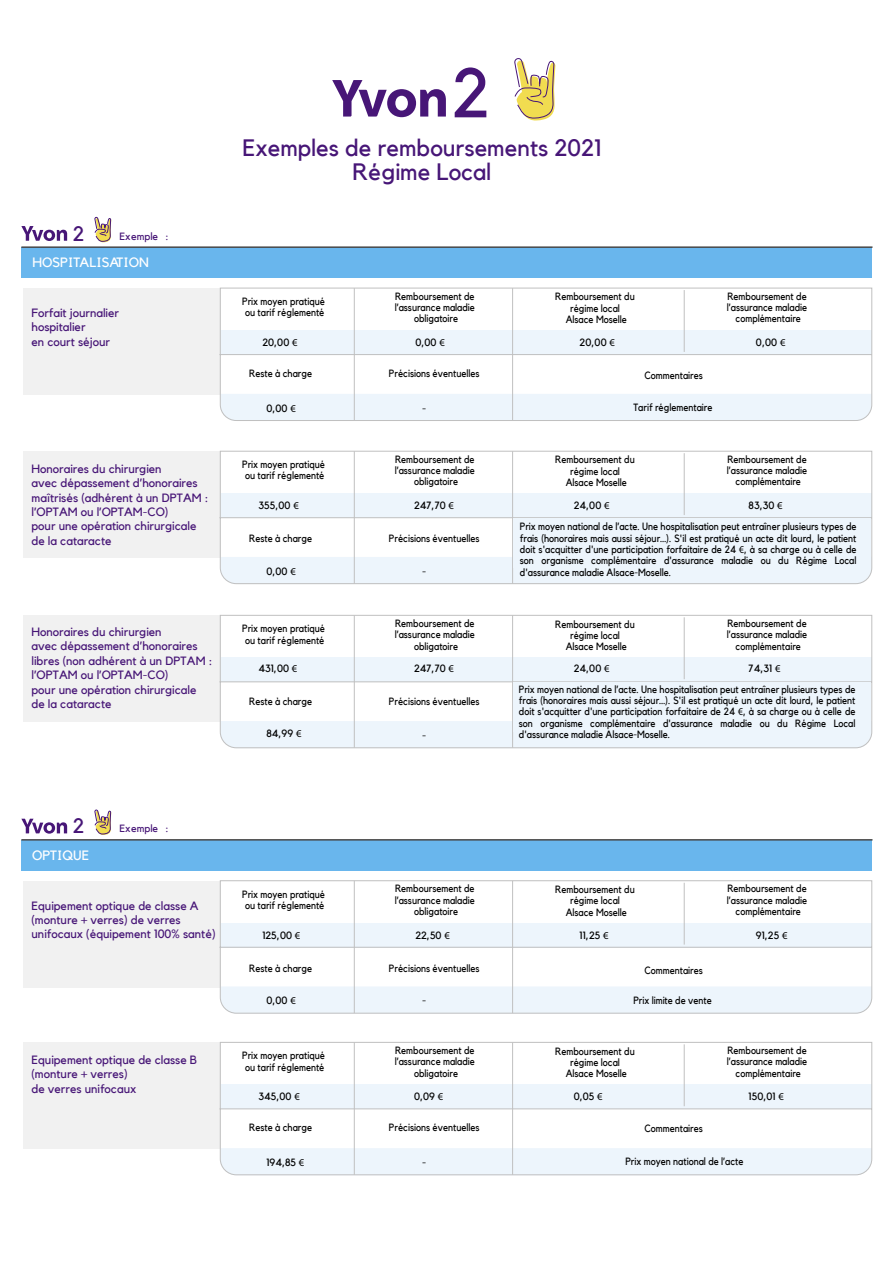
<style>
.page{position:relative;width:893px;height:1263px;background:#fff}
.page>*{position:absolute;margin:0;border:0;box-sizing:border-box;transform-origin:0 0}
.t1{font:69.3px "Kollektif";color:#471677}
.t2{font:23.7px/24px "Kollektif";color:#471677;text-align:center}
.t3{font:20.85px "Kollektif";color:#471677}
.t4{font:13.5px "Kollektif";color:#fff}
.t5{font:12px/14.4px "Kollektif";color:#471677}
.t6{font:10.5px/11.4px "Kollektif";color:#000;text-align:center;scale:.9 1}
.t7{font:10.5px/21.8px "Kollektif";color:#000}
.t8{font:10.5px "Kollektif";color:#471677}
.s1{font-family:"Myriad Pro"}
</style>
<div class="page">
<div style="left:21px;top:247px;width:851px;height:31px;background:#69b6ed"></div>
<svg style="left:332px;top:80px;width:114px;height:37px"></svg>
<svg style="left:514px;top:58px;width:42px;height:63px"></svg>
<hr style="left:21px;top:246px;width:851px;height:2px;background:#484848">
<div style="left:23px;top:288px;width:198px;height:107px;background:#f1f1f1"></div>
<svg style="left:21px;top:226px;width:46px;height:15px"></svg>
<svg style="left:94px;top:216px;width:17px;height:26px"></svg>
<svg style="left:219px;top:287px;width:653px;height:134px"></svg>
<hr style="left:354px;top:288px;width:1px;height:132px;background:#c0c0c0">
<hr style="left:512px;top:288px;width:1px;height:132px;background:#c0c0c0">
<hr style="left:684px;top:290px;width:1px;height:62px;background:#c0c0c0">
<div style="left:23px;top:451px;width:198px;height:107px;background:#f1f1f1"></div>
<svg style="left:219px;top:450px;width:653px;height:134px"></svg>
<hr style="left:354px;top:451px;width:1px;height:133px;background:#c0c0c0">
<hr style="left:512px;top:451px;width:1px;height:133px;background:#c0c0c0">
<hr style="left:684px;top:453px;width:1px;height:62px;background:#c0c0c0">
<div style="left:23px;top:615px;width:198px;height:107px;background:#f1f1f1"></div>
<svg style="left:219px;top:615px;width:653px;height:133px"></svg>
<hr style="left:354px;top:615px;width:1px;height:133px;background:#c0c0c0">
<hr style="left:512px;top:615px;width:1px;height:133px;background:#c0c0c0">
<hr style="left:684px;top:617px;width:1px;height:62px;background:#c0c0c0">
<div style="left:513px;top:518px;width:358px;height:50px;background:#edf5fc"></div>
<div style="left:513px;top:682px;width:358px;height:50px;background:#edf5fc"></div>
<div style="left:21px;top:840px;width:851px;height:30px;background:#69b6ed"></div>
<hr style="left:21px;top:839px;width:851px;height:1px;background:#484848">
<div style="left:23px;top:880px;width:198px;height:107px;background:#f1f1f1"></div>
<svg style="left:21px;top:819px;width:46px;height:15px"></svg>
<svg style="left:94px;top:809px;width:17px;height:26px"></svg>
<svg style="left:219px;top:880px;width:653px;height:134px"></svg>
<hr style="left:354px;top:881px;width:1px;height:132px;background:#c0c0c0">
<hr style="left:512px;top:881px;width:1px;height:132px;background:#c0c0c0">
<hr style="left:684px;top:883px;width:1px;height:61px;background:#c0c0c0">
<div style="left:23px;top:1042px;width:198px;height:107px;background:#f1f1f1"></div>
<svg style="left:219px;top:1042px;width:653px;height:133px"></svg>
<hr style="left:354px;top:1042px;width:1px;height:133px;background:#c0c0c0">
<hr style="left:512px;top:1042px;width:1px;height:133px;background:#c0c0c0">
<hr style="left:684px;top:1044px;width:1px;height:62px;background:#c0c0c0">
<h3 class="t3" style="left:73px;top:221px;width:13px">2</h3>
<p class="t8" style="left:120px;top:230px;width:51px">Exemple :</p>
<p class="t4" style="left:32px;top:254px;width:118px">HOSPITALISATION</p>
<p class="t5" style="left:32px;top:306px;width:89px">Forfait journalier hospitalier<br>en court séjour</p>
<p class="t5" style="left:32px;top:461px;width:179px">Honoraires du chirurgien<br>avec dépassement d’honoraires maîtrisés (adhérent à un DPTAM : l’OPTAM ou l’OPTAM-CO)<br>pour une opération chirurgicale de la cataracte</p>
<p class="t5" style="left:32px;top:624px;width:182px">Honoraires du chirurgien<br>avec dépassement d’honoraires libres (non adhérent à un DPTAM : l’OPTAM ou l’OPTAM-CO)<br>pour une opération chirurgicale de la cataracte</p>
<h1 class="t1" style="left:452px;top:53px;width:40px">2</h1>
<h2 class="t2" style="left:243px;top:136px;width:360px">Exemples de remboursements 2021<br>Régime Local</h2>
<p class="t6" style="left:242px;top:296px;width:94px;text-align:left">Prix moyen pratiqué ou tarif réglementé</p>
<p class="t6" style="left:395px;top:290px;width:91px">Remboursement de l’assurance maladie obligatoire</p>
<p class="t6" style="left:555px;top:291px;width:90px">Remboursement du régime local<br>Alsace Moselle</p>
<p class="t6" style="left:727px;top:290px;width:91px">Remboursement de l’assurance maladie complémentaire</p>
<p class="t7" style="left:262px;top:332px;width:37px">20,00 <span class="s1">€</span></p>
<p class="t7" style="left:415px;top:332px;width:31px">0,00 <span class="s1">€</span></p>
<p class="t7" style="left:580px;top:332px;width:37px">20,00 <span class="s1">€</span></p>
<p class="t7" style="left:756px;top:332px;width:31px">0,00 <span class="s1">€</span></p>
<p class="t6" style="left:249px;top:368px;width:71px">Reste à charge</p>
<p class="t6" style="left:389px;top:368px;width:102px">Précisions éventuelles</p>
<p class="t6" style="left:644px;top:370px;width:66px">Commentaires</p>
<p class="t6" style="left:633px;top:402px;width:89px">Tarif réglementaire</p>
<p class="t7" style="left:266px;top:397px;width:31px">0,00 <span class="s1">€</span></p>
<p class="t7" style="left:422px;top:397px;width:6px">-</p>
<p class="t6" style="left:242px;top:459px;width:94px;text-align:left">Prix moyen pratiqué ou tarif réglementé</p>
<p class="t6" style="left:395px;top:453px;width:91px">Remboursement de l’assurance maladie obligatoire</p>
<p class="t6" style="left:555px;top:454px;width:90px">Remboursement du régime local<br>Alsace Moselle</p>
<p class="t6" style="left:727px;top:453px;width:91px">Remboursement de l’assurance maladie complémentaire</p>
<p class="t7" style="left:258px;top:494px;width:42px">355,00 <span class="s1">€</span></p>
<p class="t7" style="left:414px;top:494px;width:41px">247,70 <span class="s1">€</span></p>
<p class="t7" style="left:574px;top:494px;width:37px">24,00 <span class="s1">€</span></p>
<p class="t7" style="left:520px;top:494px;width:338px;text-indent:229px">83,30 <span class="s1">€<br></span>Prix moyen national de l’acte. Une hospitalisation peut entraîner plusieurs types de</p>
<p class="t6" style="left:520px;top:532px;width:375px;text-align:justify">frais (honoraires mais aussi séjour…). S'il est pratiqué un acte dit lourd, le patient doit s'acquitter d'une participation forfaitaire de 24 <span class="s1">€</span>, à sa charge ou à celle de son organisme complémentaire d'assurance maladie ou du Régime Local d'assurance maladie Alsace-Moselle.</p>
<p class="t6" style="left:249px;top:532px;width:71px">Reste à charge</p>
<p class="t6" style="left:389px;top:532px;width:102px">Précisions éventuelles</p>
<p class="t7" style="left:266px;top:560px;width:31px">0,00 <span class="s1">€</span></p>
<p class="t7" style="left:422px;top:560px;width:6px">-</p>
<p class="t6" style="left:242px;top:623px;width:94px;text-align:left">Prix moyen pratiqué ou tarif réglementé</p>
<p class="t6" style="left:395px;top:618px;width:91px">Remboursement de l’assurance maladie obligatoire</p>
<p class="t6" style="left:555px;top:618px;width:90px">Remboursement du régime local<br>Alsace Moselle</p>
<p class="t6" style="left:727px;top:618px;width:91px">Remboursement de l’assurance maladie complémentaire</p>
<p class="t7" style="left:258px;top:657px;width:40px">431,00 <span class="s1">€</span></p>
<p class="t7" style="left:414px;top:657px;width:41px">247,70 <span class="s1">€</span></p>
<p class="t7" style="left:574px;top:657px;width:37px">24,00 <span class="s1">€</span></p>
<p class="t7" style="left:749px;top:657px;width:33px">74,31 <span class="s1">€</span></p>
<p class="t6" style="left:249px;top:695px;width:71px">Reste à charge</p>
<p class="t6" style="left:389px;top:695px;width:102px">Précisions éventuelles</p>
<p class="t7" style="left:266px;top:723px;width:37px">84,99 <span class="s1">€</span></p>
<p class="t7" style="left:422px;top:724px;width:6px">-</p>
<p class="t6" style="left:519px;top:683px;width:375px;text-align:justify">Prix moyen national de l’acte. Une hospitalisation peut entraîner plusieurs types de frais (honoraires mais aussi séjour…). S'il est pratiqué un acte dit lourd, le patient doit s'acquitter d'une participation forfaitaire de 24 <span class="s1">€</span>, à sa charge ou à celle de son organisme complémentaire d'assurance maladie ou du Régime Local d'assurance maladie Alsace-Moselle.</p>
<h3 class="t3" style="left:73px;top:814px;width:13px">2</h3>
<p class="t8" style="left:120px;top:822px;width:51px">Exemple :</p>
<p class="t4" style="left:32px;top:847px;width:59px">OPTIQUE</p>
<p class="t5" style="left:32px;top:898px;width:186px">Equipement optique de classe A (monture + verres) de verres unifocaux (équipement 100% santé)</p>
<p class="t5" style="left:32px;top:1052px;width:167px">Equipement optique de classe B (monture + verres)<br>de verres unifocaux</p>
<p class="t6" style="left:242px;top:888px;width:94px;text-align:left">Prix moyen pratiqué ou tarif réglementé</p>
<p class="t6" style="left:395px;top:883px;width:91px">Remboursement de l’assurance maladie obligatoire</p>
<p class="t6" style="left:555px;top:884px;width:90px">Remboursement du régime local<br>Alsace Moselle</p>
<p class="t6" style="left:727px;top:883px;width:91px">Remboursement de l’assurance maladie complémentaire</p>
<p class="t7" style="left:262px;top:924px;width:39px">125,00 <span class="s1">€</span></p>
<p class="t7" style="left:415px;top:924px;width:36px">22,50 <span class="s1">€</span></p>
<p class="t7" style="left:580px;top:924px;width:30px">11,25 <span class="s1">€</span></p>
<p class="t7" style="left:756px;top:924px;width:33px">91,25 <span class="s1">€</span></p>
<p class="t6" style="left:249px;top:963px;width:71px">Reste à charge</p>
<p class="t6" style="left:389px;top:963px;width:102px">Précisions éventuelles</p>
<p class="t6" style="left:644px;top:965px;width:66px">Commentaires</p>
<p class="t7" style="left:266px;top:990px;width:31px">0,00 <span class="s1">€</span></p>
<p class="t7" style="left:422px;top:990px;width:6px">-</p>
<p class="t6" style="left:633px;top:995px;width:89px">Prix limite de vente</p>
<p class="t6" style="left:242px;top:1050px;width:94px;text-align:left">Prix moyen pratiqué ou tarif réglementé</p>
<p class="t6" style="left:395px;top:1044px;width:91px">Remboursement de l’assurance maladie obligatoire</p>
<p class="t6" style="left:555px;top:1045px;width:90px">Remboursement du régime local<br>Alsace Moselle</p>
<p class="t6" style="left:727px;top:1044px;width:91px">Remboursement de l’assurance maladie complémentaire</p>
<p class="t7" style="left:258px;top:1085px;width:43px">345,00 <span class="s1">€</span></p>
<p class="t7" style="left:414px;top:1085px;width:31px">0,09 <span class="s1">€</span></p>
<p class="t7" style="left:574px;top:1085px;width:31px">0,05 <span class="s1">€</span></p>
<p class="t7" style="left:749px;top:1085px;width:37px">150,01 <span class="s1">€</span></p>
<p class="t6" style="left:249px;top:1121px;width:71px">Reste à charge</p>
<p class="t6" style="left:389px;top:1121px;width:102px">Précisions éventuelles</p>
<p class="t7" style="left:266px;top:1151px;width:39px">194,85 <span class="s1">€</span></p>
<p class="t7" style="left:422px;top:1151px;width:6px">-</p>
<p class="t6" style="left:644px;top:1122px;width:66px">Commentaires</p>
<p class="t6" style="left:625px;top:1155px;width:133px">Prix moyen national de l’acte</p>
</div>
